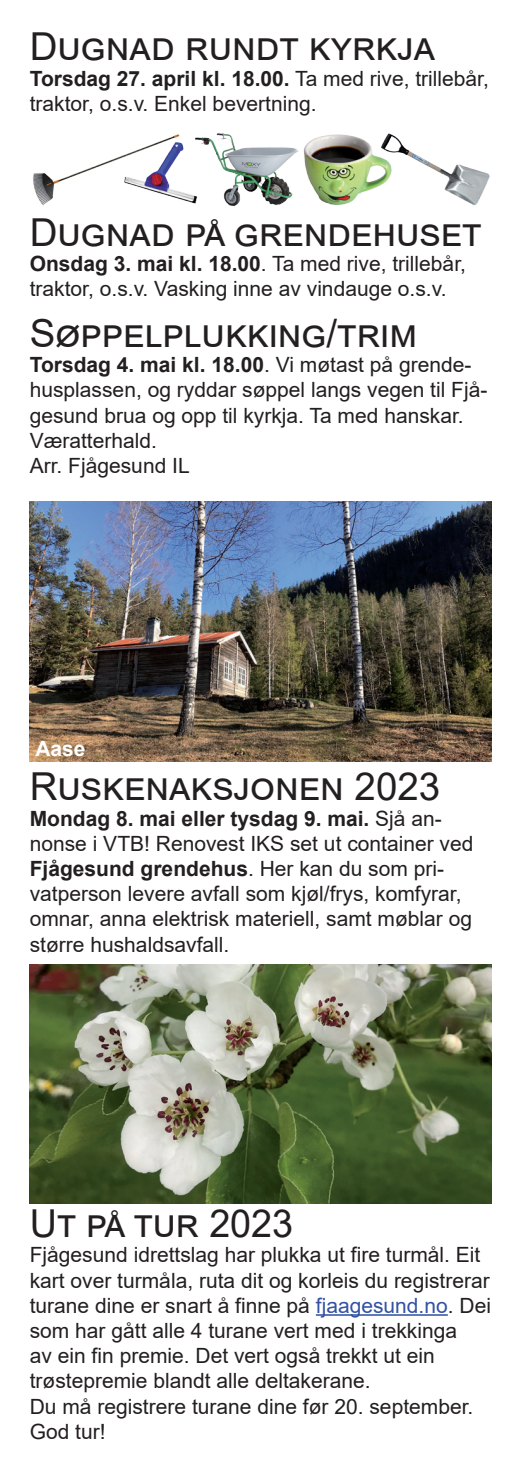
<style>
.page{position:relative;width:521px;height:1474px;background:#fff}
.page>*{position:absolute;margin:0;border:0;box-sizing:border-box;transform-origin:0 0}
.t1{font:38.5px "Arial";color:#231f20}
.t2{font:38.5px "Arial";letter-spacing:.065em;color:#231f20}
.t3{font:21px/25.2px "Arial";color:#231f20}
.t4{font:700 21px "Arial";color:#fff}
.s1{font-weight:700}
.s2{color:#3352a3}
</style>
<div class="page">
<hr style="left:316px;top:1314px;width:132px;height:1px;background:#3352a3">
<img style="left:33px;top:133px;width:457px;height:73px">
<img style="left:30px;top:502px;width:461px;height:259px">
<img style="left:30px;top:964px;width:461px;height:238px">
<h1 class="t2" style="left:30px;top:20px;width:407px">Dugnad rundt kyrkja</h1>
<p class="t3" style="left:30px;top:65px;width:461px"><span class="s1">Torsdag 27. april kl. 18.00.</span> Ta med rive, trillebår, traktor, o.s.v. Enkel bevertning.</p>
<h1 class="t1" style="left:30px;top:206px;width:453px">Dugnad på grendehuset</h1>
<p class="t3" style="left:30px;top:251px;width:438px"><span class="s1">Onsdag 3. mai kl. 18.00</span>. Ta med rive, trillebår, traktor, o.s.v. Vasking inne av vindauge o.s.v.</p>
<h1 class="t1" style="left:30px;top:307px;width:389px">Søppelplukking/trim</h1>
<p class="t3" style="left:30px;top:352px;width:459px"><span class="s1">Torsdag 4. mai kl. 18.00</span>. Vi møtast på grende&shy;husplassen, og ryddar søppel langs vegen til Fjå&shy;gesund brua og opp til kyrkja. Ta med hanskar.<br>Væratterhald.<br>Arr. Fjågesund IL</p>
<p class="t4" style="left:35px;top:734px;width:52px">Aase</p>
<h1 class="t1" style="left:30px;top:760px;width:412px">Ruskenaksjonen 2023</h1>
<p class="t3" style="left:30px;top:805px;width:445px"><span class="s1">Mondag 8. mai eller tysdag 9. mai.</span> Sjå an&shy;nonse i VTB! Renovest IKS set ut container ved <span class="s1">Fjågesund grendehus</span>. Her kan du som pri&shy;vatperson levere avfall som kjøl/frys, komfyrar, omnar, anna elektrisk materiell, samt møblar og større hushaldsavfall.</p>
<h1 class="t1" style="left:30px;top:1197px;width:265px">Ut på tur 2023</h1>
<p class="t3" style="left:30px;top:1242px;width:463px">Fjågesund idrettslag har plukka ut fire turmål. Eit kart over turmåla, ruta dit og korleis du registrerar turane dine er snart å finne på <span class="s2">fjaagesund.no</span>. Dei som har gått alle 4 turane vert med i trekkinga<br>av ein fin premie. Det vert også trekkt ut ein trøstepremie blandt alle deltakerane.<br>Du må registrere turane dine før 20. september.<br>God tur!</p>
</div>
